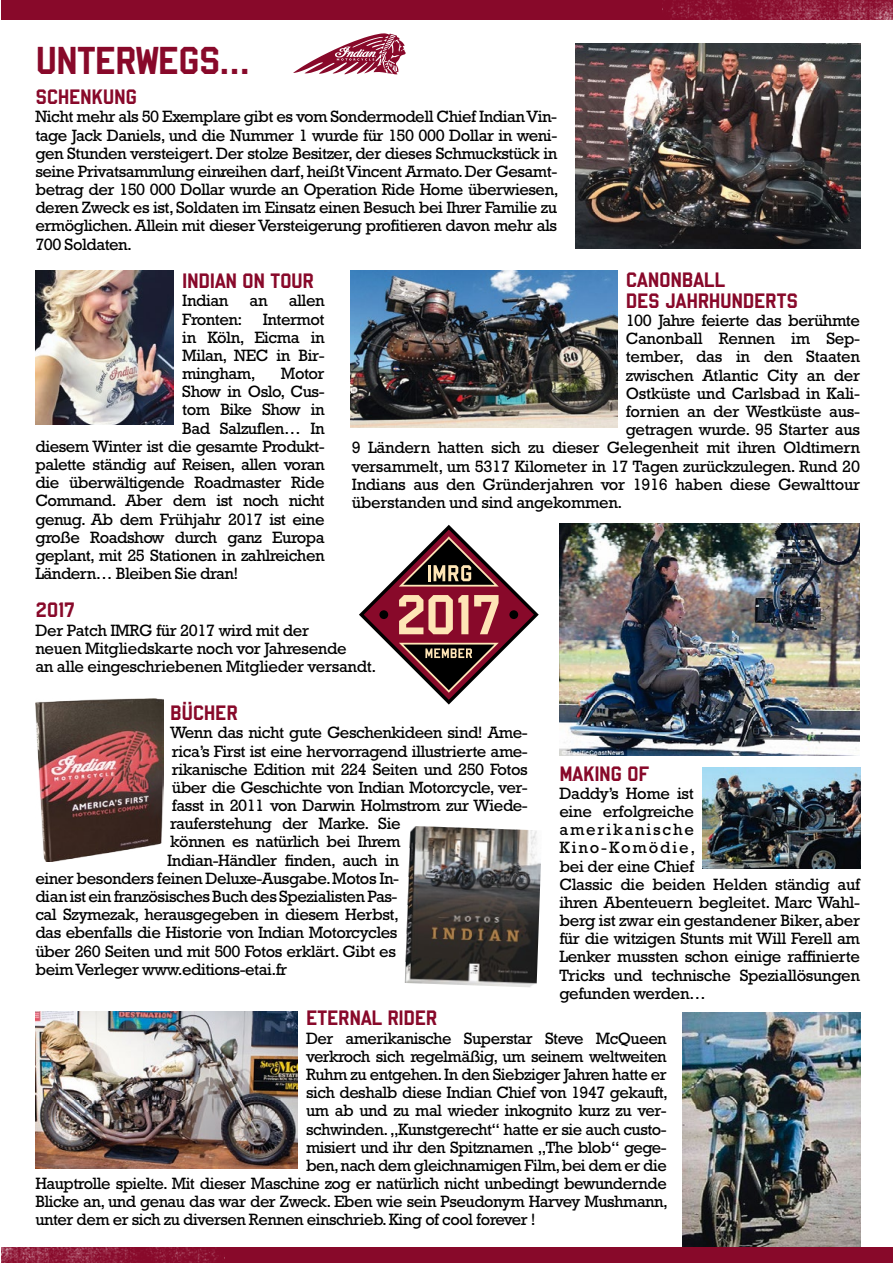
<style>
.page{position:relative;width:893px;height:1263px;background:#fff}
.page>*{position:absolute;margin:0;border:0;box-sizing:border-box;transform-origin:0 0}
.t1{font:42.45px "Hoboken High Sans";letter-spacing:-.03em;color:#88092a}
.t2{font:22.65px/21.1px "Hoboken High Sans";letter-spacing:-.02em;color:#88092a}
.t3{font:16.65px/18.1px "Rockwell";letter-spacing:-.03em;color:#000}
</style>
<div class="page">
<img style="left:683px;top:1012px;width:177px;height:236px">
<div style="left:1px;top:0;width:892px;height:19px;background:#88092a"></div>
<div style="left:1px;top:1248px;width:892px;height:15px;background:#88092a"></div>
<img style="left:662px;top:0;width:231px;height:19px">
<img style="left:1px;top:1248px;width:218px;height:15px">
<img style="left:702px;top:768px;width:158px;height:100px">
<img style="left:559px;top:523px;width:300px;height:232px">
<img style="left:350px;top:271px;width:267px;height:156px">
<img style="left:35px;top:1011px;width:262px;height:157px">
<img style="left:35px;top:698px;width:128px;height:163px">
<img style="left:405px;top:826px;width:136px;height:161px">
<img style="left:576px;top:44px;width:284px;height:205px">
<svg style="left:293px;top:33px;width:113px;height:41px"></svg>
<svg style="left:220px;top:173px;width:4px;height:4px"></svg>
<svg style="left:359px;top:525px;width:180px;height:179px"></svg>
<div style="left:379px;top:610px;width:9px;height:9px;background:#000;border-radius:50%"></div>
<div style="left:509px;top:610px;width:9px;height:9px;background:#000;border-radius:50%"></div>
<img style="left:35px;top:271px;width:139px;height:154px">
<h1 class="t1" style="left:35px;top:37px;width:215px">UNTERWEGS…</h1>
<h2 class="t2" style="left:35px;top:86px;width:103px">SCHENKUNG</h2>
<p class="t3" style="left:35px;top:108px;width:525px;text-align:justify">nicht mehr als 50 Exemplare gibt es vom sondermodell Chief indian Vin&shy;tage Jack Daniels, und die nummer 1 wurde für 150 000 Dollar in weni&shy;gen stunden versteigert. Der stolze Besitzer, der dieses schmuckstück in seine privatsammlung einreihen darf, heißt Vincent armato. Der Gesamt&shy;betrag der 150 000 Dollar wurde an operation ride Home überwiesen, deren Zweck es ist, soldaten im Einsatz einen Besuch bei ihrer familie zu ermöglichen. allein mit dieser Versteigerung profitieren davon mehr als 700 soldaten.</p>
<h2 class="t2" style="left:182px;top:270px;width:133px">INDIAN ON TOUR</h2>
<p class="t3" style="left:182px;top:291px;width:47px">indian</p>
<p class="t3" style="left:250px;top:291px;width:19px">an</p>
<h2 class="t2" style="left:626px;top:269px;width:174px">CANONBALL<br>DES JAHRHUNDERTS</h2>
<p class="t3" style="left:626px;top:311px;width:236px">100 Jahre feierte das berühmte</p>
<p class="t3" style="left:626px;top:329px;width:236px">Canonball rennen im sep-</p>
<p class="t3" style="left:626px;top:348px;width:236px">tember, das in den staaten</p>
<p class="t3" style="left:626px;top:366px;width:236px">zwischen atlantic City an der</p>
<p class="t3" style="left:626px;top:384px;width:236px">ostküste und Carlsbad in kali-</p>
<p class="t3" style="left:626px;top:402px;width:236px">fornien an der Westküste aus-</p>
<p class="t3" style="left:626px;top:420px;width:236px">getragen wurde. 95 starter aus</p>
<p class="t3" style="left:352px;top:439px;width:510px">9 ländern hatten sich zu dieser Gelegenheit mit ihren oldtimern</p>
<p class="t3" style="left:352px;top:457px;width:510px">versammelt, um 5317 kilometer in 17 tagen zurückzulegen. rund 20</p>
<p class="t3" style="left:352px;top:475px;width:510px">indians aus den Gründerjahren vor 1916 haben diese Gewalttour</p>
<p class="t3" style="left:352px;top:493px;width:272px">überstanden und sind angekommen.</p>
<p class="t3" style="left:182px;top:291px;width:144px;text-align:justify;text-indent:107px">allen fronten: intermot in köln, Eicma in Milan, nEC in Bir&shy;mingham,</p>
<p class="t3" style="left:281px;top:364px;width:45px">Motor</p>
<p class="t3" style="left:182px;top:382px;width:144px">show in oslo, Cus-</p>
<p class="t3" style="left:182px;top:401px;width:144px">tom Bike show in</p>
<p class="t3" style="left:182px;top:419px;width:144px">Bad salzuflen… in</p>
<p class="t3" style="left:35px;top:437px;width:291px">diesem Winter ist die gesamte produkt-</p>
<p class="t3" style="left:35px;top:455px;width:291px">palette ständig auf reisen, allen voran</p>
<p class="t3" style="left:35px;top:473px;width:291px">die überwältigende roadmaster ride</p>
<p class="t3" style="left:35px;top:491px;width:291px">Command. aber dem ist noch nicht</p>
<p class="t3" style="left:35px;top:510px;width:291px">genug. ab dem frühjahr 2017 ist eine</p>
<p class="t3" style="left:35px;top:528px;width:291px">große roadshow durch ganz Europa</p>
<p class="t3" style="left:35px;top:546px;width:291px">geplant, mit 25 stationen in zahlreichen</p>
<p class="t3" style="left:35px;top:564px;width:205px">ländern… Bleiben sie dran!</p>
<h2 class="t2" style="left:35px;top:599px;width:41px">2017</h2>
<p class="t3" style="left:35px;top:621px;width:342px">Der patch iMrG für 2017 wird mit der<br>neuen Mitgliedskarte noch vor Jahresende<br>an alle eingeschriebenen Mitglieder versandt.</p>
<h2 class="t2" style="left:170px;top:702px;width:69px">BÜCHER</h2>
<p class="t3" style="left:170px;top:723px;width:359px">Wenn das nicht gute Geschenkideen sind! ame-</p>
<p class="t3" style="left:172px;top:742px;width:358px">rica’s first ist eine hervorragend illustrierte ame-</p>
<p class="t3" style="left:172px;top:760px;width:358px">rikanische Edition mit 224 seiten und 250 fotos</p>
<p class="t3" style="left:172px;top:778px;width:358px">über die Geschichte von indian Motorcycle, ver-</p>
<p class="t3" style="left:172px;top:796px;width:358px">fasst in 2011 von Darwin Holmstrom zur Wiede-</p>
<p class="t3" style="left:170px;top:814px;width:232px">rauferstehung der Marke. sie</p>
<p class="t3" style="left:170px;top:832px;width:232px">können es natürlich bei ihrem</p>
<p class="t3" style="left:167px;top:851px;width:233px">indian-Händler finden, auch in</p>
<p class="t3" style="left:35px;top:869px;width:365px">einer besonders feinen Deluxe-ausgabe. Motos in-</p>
<p class="t3" style="left:35px;top:887px;width:364px">dian ist ein französisches Buch des spezialisten pas-</p>
<p class="t3" style="left:35px;top:905px;width:365px">cal szymezak, herausgegeben in diesem Herbst,</p>
<p class="t3" style="left:35px;top:923px;width:364px">das ebenfalls die Historie von indian Motorcycles</p>
<p class="t3" style="left:35px;top:942px;width:362px">über 260 seiten und mit 500 fotos erklärt. Gibt es</p>
<p class="t3" style="left:35px;top:960px;width:253px">beim Verleger www.editions-etai.fr</p>
<h2 class="t2" style="left:559px;top:763px;width:92px">MAKING OF</h2>
<p class="t3" style="left:559px;top:784px;width:303px">Daddy’s Home ist<br>eine erfolgreiche<br>amerikanische<br>kino-komödie,<br>bei der eine Chief<br>Classic die beiden Helden ständig auf ihren abenteuern begleitet. Marc Wahl&shy;berg ist zwar ein gestandener Biker, aber für die witzigen stunts mit Will ferell am lenker mussten schon einige raffinierte tricks und technische speziallösungen gefunden werden…</p>
<h2 class="t2" style="left:306px;top:1007px;width:133px">ETERNAL RIDER</h2>
<p class="t3" style="left:306px;top:1029px;width:362px">Der amerikanische superstar steve McQueen</p>
<p class="t3" style="left:306px;top:1047px;width:362px">verkroch sich regelmäßig, um seinem weltweiten</p>
<p class="t3" style="left:306px;top:1065px;width:362px">ruhm zu entgehen. in den siebziger Jahren hatte er</p>
<p class="t3" style="left:306px;top:1083px;width:364px">sich deshalb diese indian Chief von 1947 gekauft,</p>
<p class="t3" style="left:306px;top:1101px;width:362px">um ab und zu mal wieder inkognito kurz zu ver-</p>
<p class="t3" style="left:306px;top:1120px;width:362px">schwinden. „kunstgerecht“ hatte er sie auch custo-</p>
<p class="t3" style="left:306px;top:1138px;width:362px">misiert und ihr den spitznamen „the blob“ gege-</p>
<p class="t3" style="left:306px;top:1156px;width:362px">ben, nach dem gleichnamigen film, bei dem er die</p>
<p class="t3" style="left:35px;top:1174px;width:633px">Hauptrolle spielte. Mit dieser Maschine zog er natürlich nicht unbedingt bewundernde</p>
<p class="t3" style="left:35px;top:1192px;width:634px">Blicke an, und genau das war der Zweck. Eben wie sein pseudonym Harvey Mushmann,</p>
<p class="t3" style="left:35px;top:1210px;width:502px">unter dem er sich zu diversen rennen einschrieb. king of cool forever !</p>
</div>
